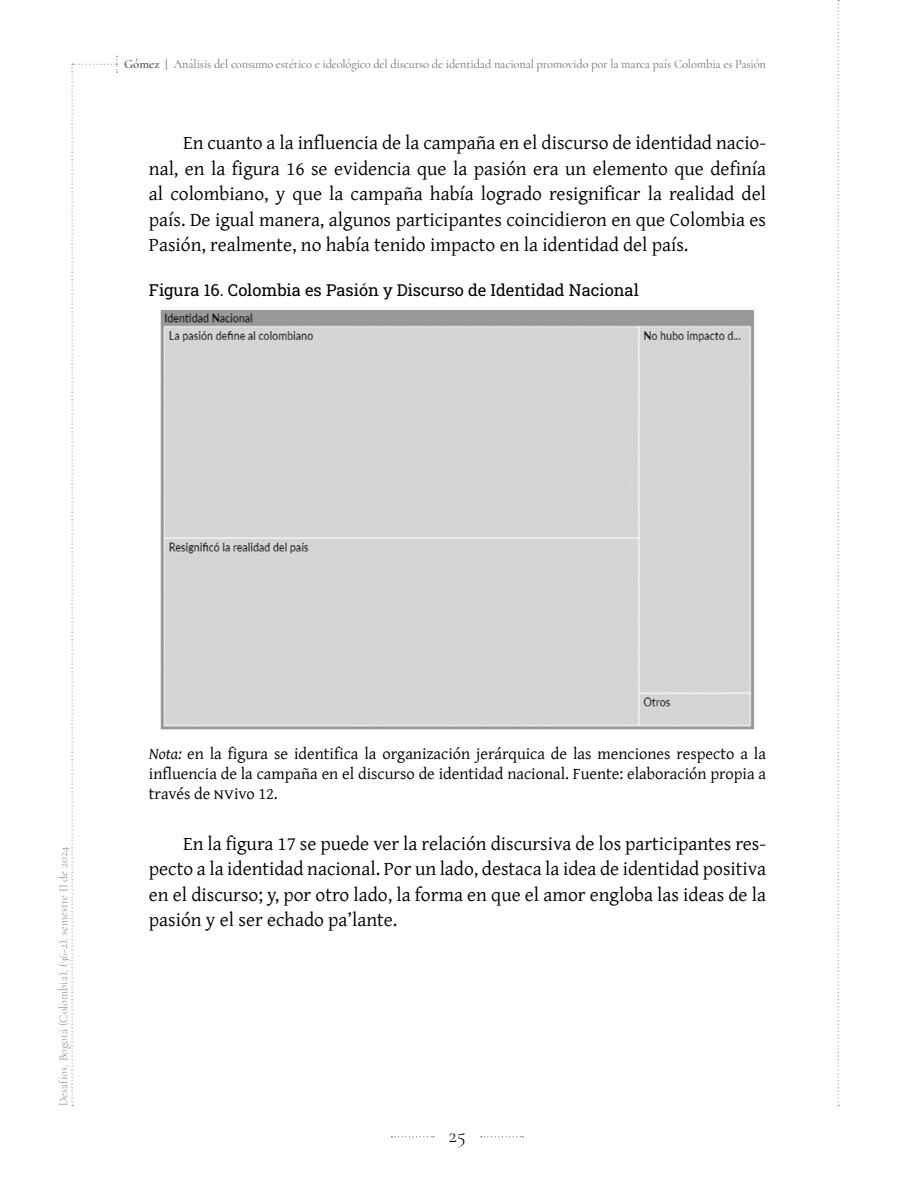
<style>
.page{position:relative;width:915px;height:1191px;background:#fff}
.page>*{position:absolute;margin:0;border:0;box-sizing:border-box;transform-origin:0 0}
.t1{font:300 21px "Cormorant Garamond";color:#000}
.t2{font:19.5px/25.5px "Gentium Plus";color:#000;text-align:justify}
.t3{font:16.5px/19.8px "Gentium Plus";color:#000;text-align:justify}
.t4{font:16.5px "Roboto Slab";color:#000}
.t5{font:12.75px "Cormorant";letter-spacing:-.01em;color:#706f6f}
.t6{font:300 12px "Cormorant Garamond";color:#878787}
.s1{font-weight:500;color:#3c3c3b}
.s2{color:#3c3c3b}
.s3{font-style:italic}
</style>
<div class="page">
<svg style="left:837px;top:0;width:1px;height:1106px"></svg>
<svg style="left:391px;top:1136px;width:42px;height:1px"></svg>
<svg style="left:480px;top:1136px;width:43px;height:1px"></svg>
<svg style="left:71px;top:56px;width:47px;height:1050px"></svg>
<img style="left:160px;top:309px;width:595px;height:421px">
<p class="t5" style="left:124px;top:56px;width:643px"><span class="s1">Gómez</span> <span class="s2">|</span> Análisis del consumo estético e ideológico del discurso de identidad nacional promovido por la marca país Colombia es Pasión</p>
<p class="t2" style="left:149px;top:128px;width:618px;text-indent:34px">En cuanto a la influencia de la campaña en el discurso de identidad nacio&shy;nal, en la figura 16 se evidencia que la pasión era un elemento que definía al colombiano, y que la campaña había logrado resignificar la realidad del país. De igual manera, algunos participantes coincidieron en que Colombia es Pasión, realmente, no había tenido impacto en la identidad del país.</p>
<p class="t4" style="left:149px;top:279px;width:491px">Figura 16. Colombia es Pasión y Discurso de Identidad Nacional</p>
<p class="t6" style="left:56px;top:1106px;width:260px;rotate:-90deg">Desafíos, Bogotá (Colombia), (36-2), semestre II de 2024</p>
<p class="t3" style="left:149px;top:742px;width:618px"><span class="s3">Nota:</span> en la figura se identifica la organización jerárquica de las menciones respecto a la influencia de la campaña en el discurso de identidad nacional. Fuente: elaboración propia a través de nvivo 12.</p>
<p class="t2" style="left:149px;top:829px;width:618px;text-indent:34px">En la figura 17 se puede ver la relación discursiva de los participantes res&shy;pecto a la identidad nacional. Por un lado, destaca la idea de identidad positiva en el discurso; y, por otro lado, la forma en que el amor engloba las ideas de la pasión y el ser echado pa’lante.</p>
<p class="t1" style="left:448px;top:1123px;width:19px">25</p>
</div>
